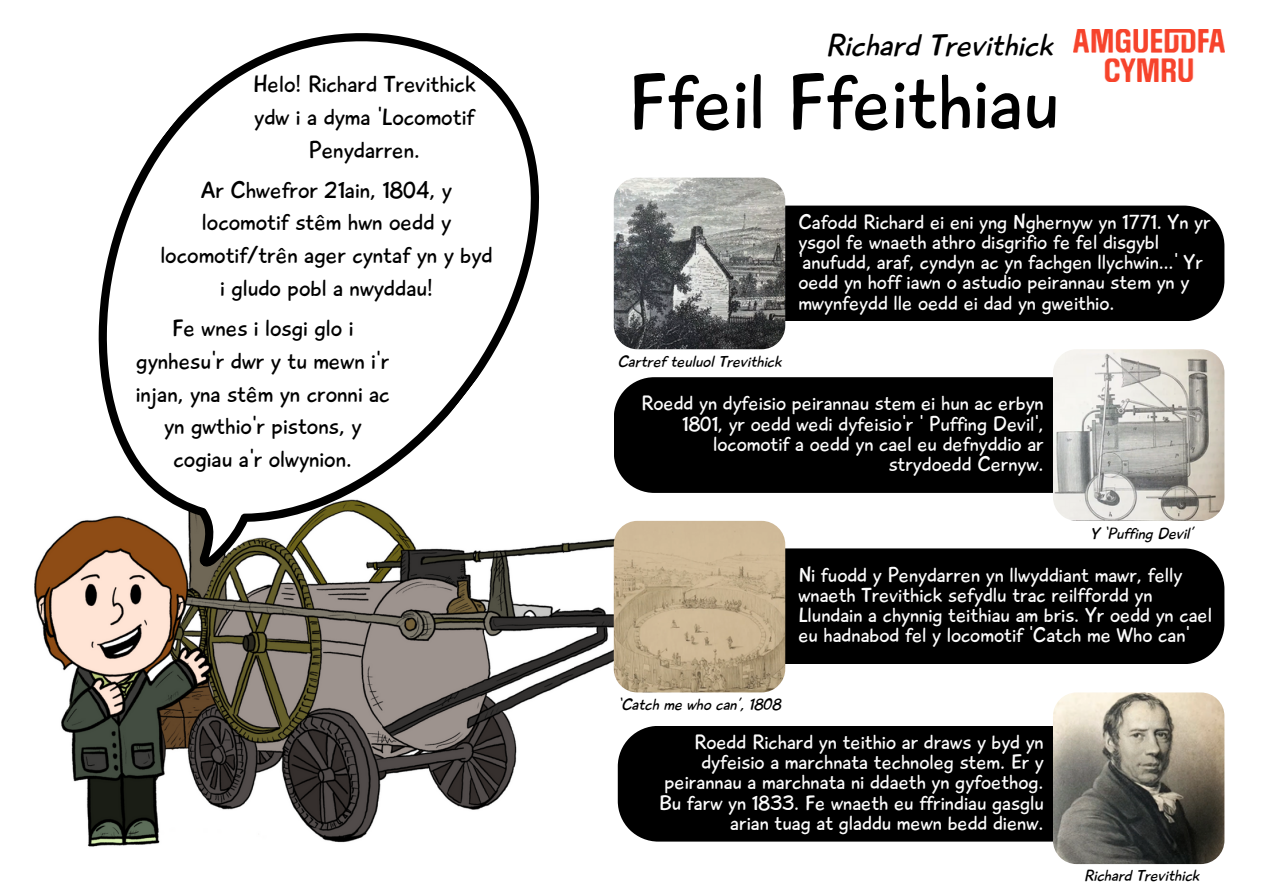
<style>
.page{position:relative;width:1263px;height:894px;background:#fff}
.page>*{position:absolute;margin:0;border:0;box-sizing:border-box;transform-origin:0 0}
.t1{font:80.85px "Playtime With Hot Toddies";color:#000}
.t2{font:italic 32.55px "Playtime With Hot Toddies";color:#000}
.t3{font:24px/32.7px "Playtime With Hot Toddies";color:#000;text-align:center}
.t4{font:21.15px/20.2px "Playtime With Hot Toddies";color:#fcfcfc}
.t5{font:italic 16.5px "Playtime With Hot Toddies";color:#000}
</style>
<div class="page">
<img style="left:42px;top:347px;width:620px;height:500px">
<svg style="left:34px;top:33px;width:594px;height:595px"></svg>
<img style="left:1074px;top:29px;width:150px;height:52px">
<div style="left:614px;top:377px;width:439px;height:116px;background:#000"></div>
<img style="left:1053px;top:349px;width:171px;height:171px;border-radius:24px">
<div style="left:618px;top:725px;width:435px;height:116px;background:#000"></div>
<img style="left:1053px;top:692px;width:171px;height:171px;border-radius:24px">
<div style="left:785px;top:548px;width:439px;height:116px;background:#000"></div>
<img style="left:614px;top:520px;width:171px;height:172px;border-radius:24px">
<div style="left:785px;top:205px;width:439px;height:116px;background:#000"></div>
<img style="left:614px;top:177px;width:171px;height:172px;border-radius:24px">
<p class="t3" style="left:253px;top:68px;width:225px">Helo! Richard Trevithick ydw i a dyma 'Locomotif<br>Penydarren.</p>
<h4 class="t3" style="left:160px;top:174px;width:334px">Ar Chwefror 21ain, 1804, y locomotif stêm hwn oedd y locomotif/trên ager cyntaf yn y byd i gludo pobl a nwyddau!</h4>
<h2 class="t3" style="left:136px;top:312px;width:255px">Fe wnes i losgi glo i gynhesu'r dwr y tu mewn i'r injan, yna stêm yn cronni ac yn gwthio'r pistons, y cogiau a'r olwynion.</h2>
<h1 class="t2" style="left:825px;top:33px;width:229px">Richard Trevithick</h1>
<p class="t1" style="left:628px;top:55px;width:432px">Ffeil Ffeithiau</p>
<p class="t5" style="left:617px;top:356px;width:166px">Cartref teuluol Trevithick</p>
<p class="t4" style="left:798px;top:212px;width:414px">Cafodd Richard ei eni yng Nghernyw yn 1771. Yn yr ysgol fe wnaeth athro disgrifio fe fel disgybl 'anufudd, araf, cyndyn ac yn fachgen llychwin…' Yr oedd yn hoff iawn o astudio peirannau stem yn y mwynfeydd lle oedd ei dad yn gweithio.</p>
<p class="t4" style="left:641px;top:393px;width:404px;text-align:right">Roedd yn dyfeisio peirannau stem ei hun ac erbyn 1801, yr oedd wedi dyfeisio'r ' Puffing Devil', locomotif a oedd yn cael eu defnyddio ar strydoedd Cernyw.</p>
<h4 class="t5" style="left:1090px;top:527px;width:104px">Y ‘Puffing Devil’</h4>
<h4 class="t4" style="left:798px;top:564px;width:415px">Ni fuodd y Penydarren yn llwyddiant mawr, felly wnaeth Trevithick sefydlu trac reilffordd yn Llundain a chynnig teithiau am bris. Yr oedd yn cael eu hadnabod fel y locomotif 'Catch me Who can'</h4>
<p class="t5" style="left:618px;top:698px;width:165px">‘Catch me who can’, 1808</p>
<p class="t4" style="left:659px;top:731px;width:386px;text-align:right">Roedd Richard yn teithio ar draws y byd yn dyfeisio a marchnata technoleg stem. Er y peirannau a marchnata ni ddaeth yn gyfoethog.<br>Bu farw yn 1833. Fe wnaeth eu ffrindiau gasglu arian tuag at gladdu mewn bedd dienw.</p>
<p class="t5" style="left:1084px;top:869px;width:117px">Richard Trevithick</p>
</div>
